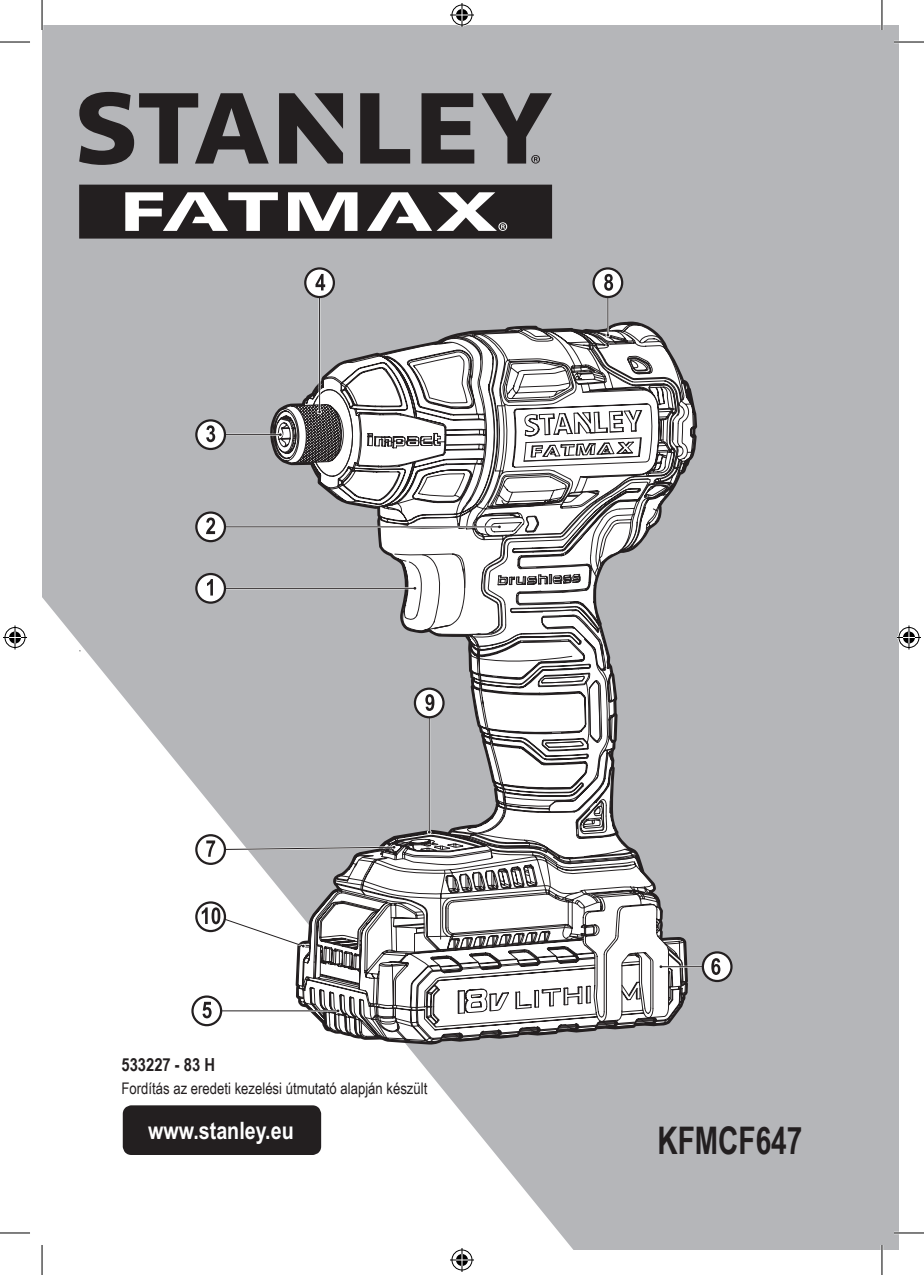
<style>
.page{position:relative;width:924px;height:1275px;background:#fff}
.page>*{position:absolute;margin:0;border:0;box-sizing:border-box;transform-origin:0 0}
.t1{font:700 38px "Arial Narrow";color:#231f20;scale:.9 1}
.t2{font:700 24px "Arial Narrow";color:#fff}
.t3{font:700 18px "Arial Narrow";color:#231f20}
.t4{font:16px "Arial Narrow";color:#231f20}
</style>
<div class="page">
<div style="left:42px;top:25px;width:856px;height:1225px;background:#b5b6b9"></div>
<svg style="left:42px;top:572px;width:532px;height:678px"></svg>
<div style="left:126px;top:1108px;width:192px;height:44px;background:#231f20;border-radius:6px"></div>
<div style="left:123px;top:1105px;width:198px;height:50px;border:6px solid #231f20;border-radius:6px"></div>
<div style="left:79px;top:185px;width:473px;height:54px;background:#231f20"></div>
<svg style="left:279px;top:93px;width:64px;height:71px"></svg>
<svg style="left:421px;top:93px;width:53px;height:71px"></svg>
<svg style="left:360px;top:93px;width:50px;height:71px"></svg>
<svg style="left:79px;top:92px;width:189px;height:73px"></svg>
<svg style="left:481px;top:93px;width:70px;height:71px"></svg>
<svg style="left:288px;top:192px;width:69px;height:39px"></svg>
<svg style="left:125px;top:192px;width:153px;height:39px"></svg>
<svg style="left:367px;top:192px;width:140px;height:39px"></svg>
<svg style="left:269px;top:321px;width:427px;height:723px"></svg>
<svg style="left:297px;top:881px;width:388px;height:95px"></svg>
<svg style="left:380px;top:950px;width:288px;height:26px;background:#bfbebe"></svg>
<svg style="left:304px;top:529px;width:30px;height:329px"></svg>
<svg style="left:334px;top:324px;width:360px;height:571px"></svg>
<svg style="left:487px;top:326px;width:207px;height:537px"></svg>
<svg style="left:669px;top:380px;width:9px;height:570px"></svg>
<svg style="left:360px;top:328px;width:309px;height:622px"></svg>
<svg style="left:510px;top:337px;width:159px;height:590px"></svg>
<hr style="left:606px;top:289px;width:2px;height:46px;background:#fff">
<svg style="left:605px;top:333px;width:5px;height:4px"></svg>
<hr style="left:607px;top:289px;width:1px;height:46px;background:#231f20">
<svg style="left:593px;top:268px;width:29px;height:29px"></svg>
<div style="left:592px;top:267px;width:31px;height:31px;border:2px solid #231f20;border-radius:50%"></div>
<svg style="left:604px;top:274px;width:8px;height:17px"></svg>
<hr style="left:318px;top:289px;width:2px;height:123px;background:#fff">
<hr style="left:319px;top:289px;width:1px;height:123px;background:#231f20">
<svg style="left:305px;top:268px;width:29px;height:29px"></svg>
<div style="left:304px;top:267px;width:31px;height:31px;border:2px solid #231f20;border-radius:50%"></div>
<svg style="left:315px;top:274px;width:10px;height:16px"></svg>
<hr style="left:428px;top:710px;width:2px;height:122px;background:#fff">
<svg style="left:426px;top:830px;width:5px;height:4px"></svg>
<hr style="left:428px;top:710px;width:1px;height:122px;background:#231f20">
<svg style="left:415px;top:688px;width:28px;height:29px"></svg>
<div style="left:413px;top:687px;width:31px;height:31px;border:2px solid #231f20;border-radius:50%"></div>
<svg style="left:425px;top:694px;width:9px;height:17px"></svg>
<hr style="left:217px;top:434px;width:63px;height:1px;background:#231f20">
<svg style="left:196px;top:420px;width:29px;height:29px"></svg>
<div style="left:195px;top:419px;width:31px;height:31px;border:2px solid #231f20;border-radius:50%"></div>
<svg style="left:206px;top:425px;width:9px;height:17px"></svg>
<hr style="left:217px;top:587px;width:198px;height:2px;background:#fff">
<svg style="left:412px;top:586px;width:5px;height:4px"></svg>
<hr style="left:217px;top:588px;width:198px;height:1px;background:#231f20">
<svg style="left:196px;top:574px;width:29px;height:28px"></svg>
<div style="left:195px;top:573px;width:31px;height:31px;border:2px solid #231f20;border-radius:50%"></div>
<svg style="left:207px;top:579px;width:6px;height:16px"></svg>
<hr style="left:217px;top:526px;width:282px;height:2px;background:#fff">
<svg style="left:272px;top:334px;width:229px;height:195px"></svg>
<hr style="left:217px;top:526px;width:282px;height:1px;background:#231f20">
<svg style="left:196px;top:512px;width:29px;height:29px"></svg>
<div style="left:195px;top:511px;width:31px;height:31px;border:2px solid #231f20;border-radius:50%"></div>
<svg style="left:206px;top:517px;width:9px;height:17px"></svg>
<svg style="left:196px;top:835px;width:29px;height:29px"></svg>
<div style="left:195px;top:834px;width:31px;height:31px;border:2px solid #231f20;border-radius:50%"></div>
<svg style="left:206px;top:840px;width:190px;height:16px"></svg>
<svg style="left:196px;top:902px;width:29px;height:29px"></svg>
<div style="left:195px;top:901px;width:31px;height:31px;border:2px solid #231f20;border-radius:50%"></div>
<svg style="left:202px;top:907px;width:103px;height:41px;background:#ebebeb"></svg>
<svg style="left:297px;top:976px;width:388px;height:66px;background:#bebdbd"></svg>
<hr style="left:213px;top:1010px;width:125px;height:1px;background:#231f20">
<svg style="left:192px;top:996px;width:29px;height:29px"></svg>
<div style="left:191px;top:995px;width:31px;height:31px;border:2px solid #231f20;border-radius:50%"></div>
<svg style="left:202px;top:1001px;width:9px;height:17px"></svg>
<hr style="left:660px;top:965px;width:50px;height:2px;background:#fff">
<svg style="left:658px;top:964px;width:5px;height:5px"></svg>
<hr style="left:660px;top:966px;width:50px;height:1px;background:#231f20">
<svg style="left:702px;top:952px;width:29px;height:29px"></svg>
<div style="left:701px;top:951px;width:31px;height:31px;border:2px solid #231f20;border-radius:50%"></div>
<svg style="left:711px;top:958px;width:9px;height:17px"></svg>
<hr style="left:893px;top:41px;width:30px;height:2px;background:#fff">
<hr style="left:893px;top:1231px;width:30px;height:3px;background:#fff">
<hr style="left:880px;top:0;width:2px;height:30px;background:#fff">
<hr style="left:880px;top:1245px;width:2px;height:30px;background:#fff">
<hr style="left:0;top:42px;width:30px;height:1px;background:#000">
<hr style="left:893px;top:42px;width:30px;height:1px;background:#000">
<hr style="left:0;top:1232px;width:30px;height:1px;background:#000">
<hr style="left:893px;top:1232px;width:30px;height:1px;background:#000">
<hr style="left:42px;top:0;width:1px;height:30px;background:#000">
<hr style="left:42px;top:1245px;width:1px;height:30px;background:#000">
<hr style="left:881px;top:0;width:1px;height:30px;background:#000">
<hr style="left:881px;top:1245px;width:1px;height:30px;background:#000">
<svg style="left:450px;top:3px;width:24px;height:24px"></svg>
<svg style="left:450px;top:1248px;width:24px;height:24px"></svg>
<svg style="left:3px;top:625px;width:24px;height:24px"></svg>
<svg style="left:897px;top:625px;width:23px;height:24px"></svg>
<p class="t3" style="left:121px;top:1051px;width:95px">533227 - 83 H</p>
<p class="t4" style="left:121px;top:1076px;width:307px">Fordítás az eredeti kezelési útmutató alapján készült</p>
<h2 class="t2" style="left:148px;top:1112px;width:147px">www.stanley.eu</h2>
<h1 class="t1" style="left:657px;top:1111px;width:163px">KFMCF647</h1>
</div>
